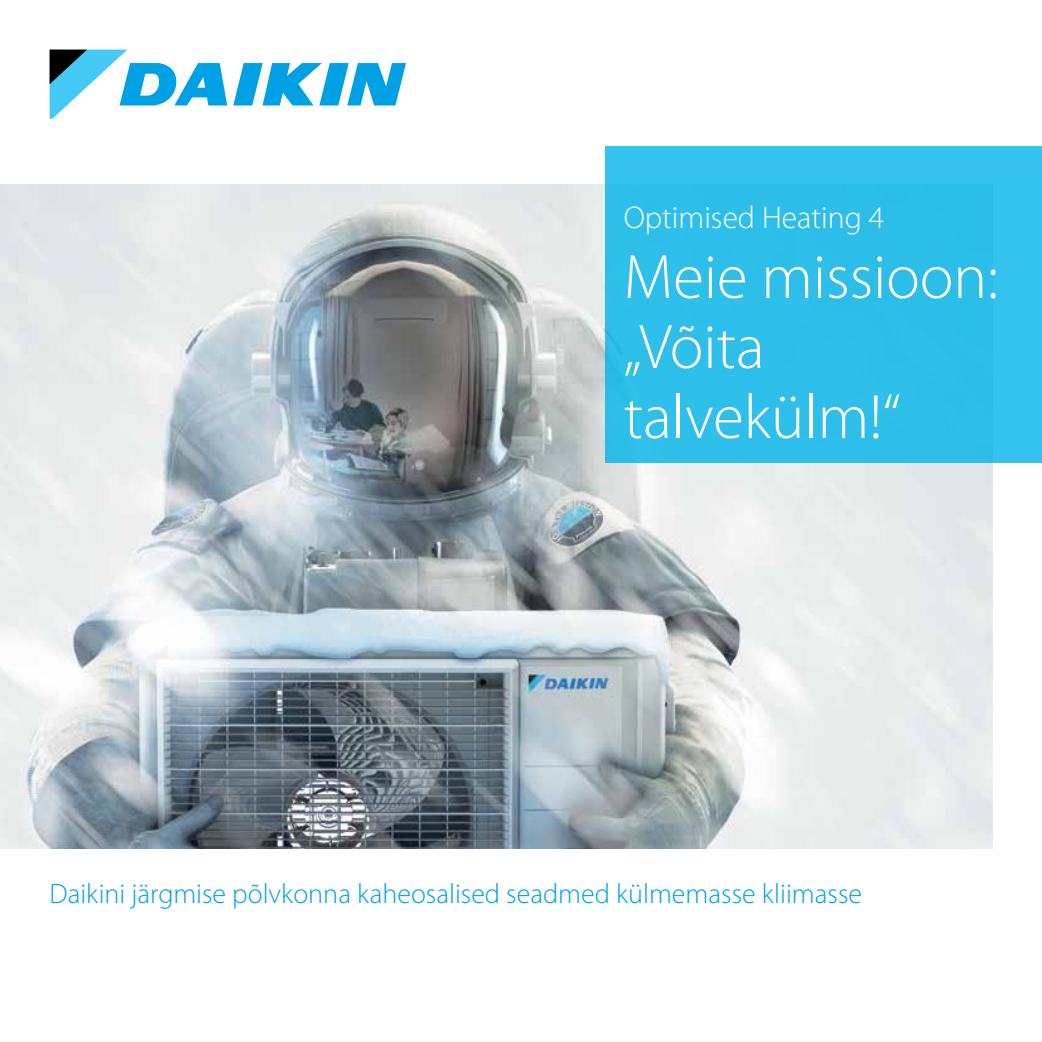
<style>
.page{position:relative;width:1042px;height:1042px;background:#fff}
.page>*{position:absolute;margin:0;border:0;box-sizing:border-box;transform-origin:0 0}
.t1{font:300 63px/70px "Myriad Pro";color:#fff}
.t2{font:300 31.5px "Myriad Pro";color:#fff}
.t3{font:300 28px "Myriad Pro";color:#00a1e4}
</style>
<div class="page">
<svg style="left:233px;top:63px;width:173px;height:42px"></svg>
<svg style="left:50px;top:50px;width:177px;height:69px"></svg>
<img style="left:0;top:184px;width:992px;height:664px">
<div style="left:605px;top:146px;width:437px;height:316px;background:#2ebfea"></div>
<p class="t2" style="left:624px;top:200px;width:261px">Optimised Heating 4</p>
<h1 class="t1" style="left:624px;top:243px;width:376px">Meie missioon: „Võita talvekülm!“</h1>
<p class="t3" style="left:50px;top:878px;width:814px">Daikini järgmise põlvkonna kaheosalised seadmed külmemasse kliimasse</p>
</div>
